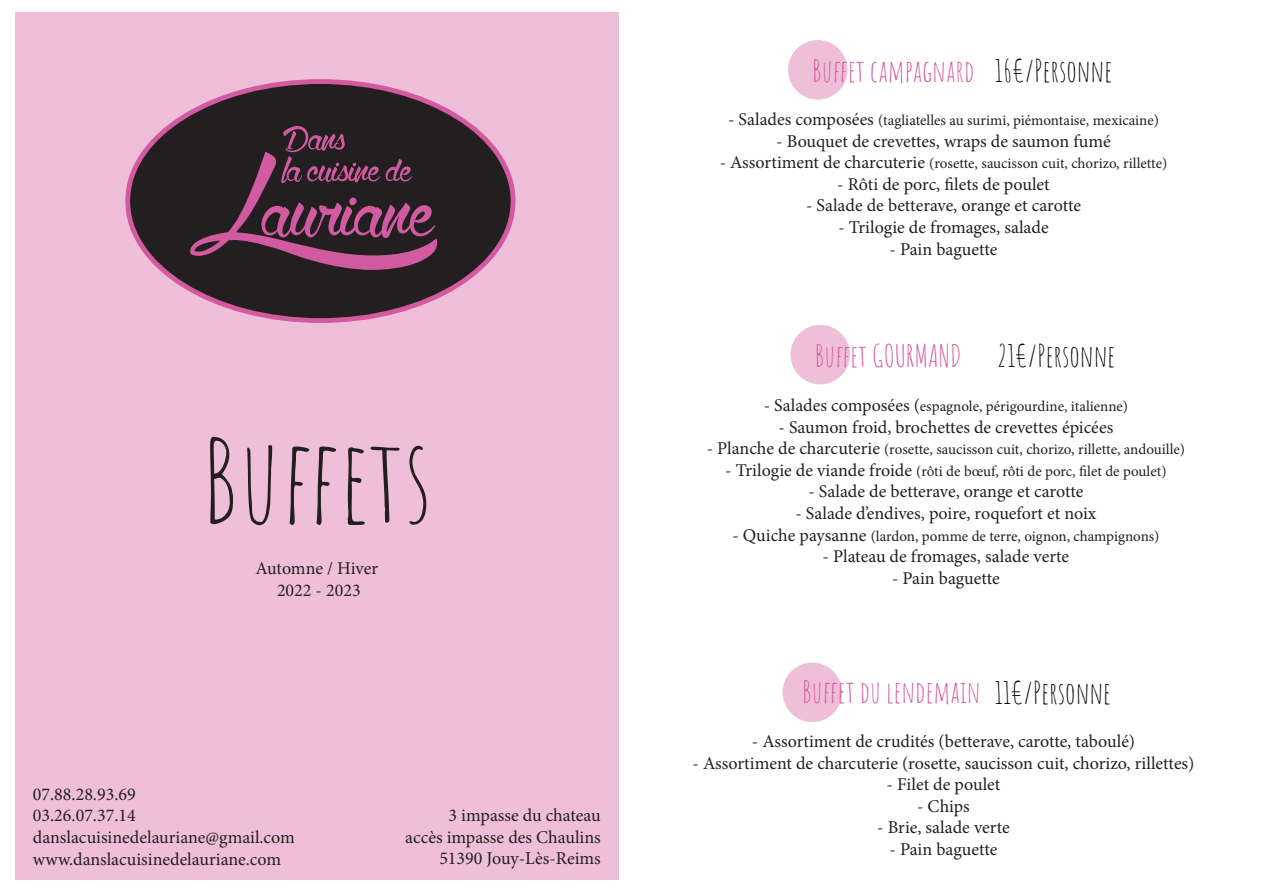
<style>
.page{position:relative;width:1263px;height:893px;background:#fff}
.page>*{position:absolute;margin:0;border:0;box-sizing:border-box;transform-origin:0 0}
.t1{font:115.5px "Amatic SC";color:#231f20}
.t2{font:30px "Amatic SC";color:#d5549a}
.t3{font:30px "Amatic SC";color:#000}
.t4{font:18px "Minion Pro";color:#231f20}
.t5{font:15px "Minion Pro";color:#231f20}
.s1{font-size:18px}
</style>
<div class="page">
<div style="left:15px;top:13px;width:604px;height:867px;background:#efbed8"></div>
<div style="left:128px;top:82px;width:385px;height:239px;background:#231f20;border-radius:50%"></div>
<svg style="left:190px;top:126px;width:247px;height:144px"></svg>
<div style="left:788px;top:40px;width:59px;height:60px;background:#efbed8;border-radius:50%"></div>
<div style="left:790px;top:325px;width:60px;height:59px;background:#efbed8;border-radius:50%"></div>
<div style="left:782px;top:663px;width:60px;height:59px;background:#efbed8;border-radius:50%"></div>
<p class="t1" style="left:202px;top:397px;width:232px">Buffets</p>
<p class="t4" style="left:256px;top:556px;width:124px">Automne / Hiver</p>
<p class="t4" style="left:277px;top:578px;width:85px">2022 - 2023</p>
<p class="t4" style="left:33px;top:782px;width:104px">07.88.28.93.69</p>
<p class="t4" style="left:33px;top:803px;width:104px">03.26.07.37.14</p>
<p class="t4" style="left:33px;top:825px;width:263px">danslacuisinedelauriane@gmail.com</p>
<p class="t4" style="left:33px;top:847px;width:250px">www.danslacuisinedelauriane.com</p>
<p class="t4" style="left:448px;top:803px;width:154px">3 impasse du chateau</p>
<p class="t4" style="left:405px;top:825px;width:197px">accès impasse des Chaulins</p>
<p class="t4" style="left:439px;top:846px;width:163px">51390 Jouy-Lès-Reims</p>
<p class="t3" style="left:995px;top:50px;width:119px">16€/Personne</p>
<p class="t2" style="left:812px;top:50px;width:164px">Buffet campagnard</p>
<p class="t5" style="left:728px;top:110px;width:432px"><span class="s1">- Salades composées</span> (tagliatelles au surimi, piémontaise, mexicaine)</p>
<p class="t4" style="left:776px;top:129px;width:336px">- Bouquet de crevettes, wraps de saumon fumé</p>
<p class="t5" style="left:720px;top:153px;width:449px"><span class="s1">- Assortiment de charcuterie</span> (rosette, saucisson cuit, chorizo, rillette)</p>
<p class="t4" style="left:837px;top:172px;width:214px">- Rôti de porc, filets de poulet</p>
<p class="t4" style="left:806px;top:194px;width:276px">- Salade de betterave, orange et carotte</p>
<p class="t4" style="left:838px;top:215px;width:212px">- Trilogie de fromages, salade</p>
<p class="t4" style="left:890px;top:237px;width:109px">- Pain baguette</p>
<p class="t2" style="left:815px;top:334px;width:148px">Buffet GOURMAND</p>
<p class="t5" style="left:764px;top:396px;width:366px"><span class="s1">- Salades composées (</span>espagnole, périgourdine, italienne)</p>
<p class="t4" style="left:778px;top:415px;width:336px">- Saumon froid, brochettes de crevettes épicées</p>
<p class="t5" style="left:707px;top:439px;width:480px"><span class="s1">- Planche de charcuterie</span> (rosette, saucisson cuit, chorizo, rillette, andouille)</p>
<p class="t5" style="left:725px;top:461px;width:443px"><span class="s1">- Trilogie de viande froide</span> (rôti de bœuf, rôti de porc, filet de poulet)</p>
<p class="t4" style="left:808px;top:479px;width:276px">- Salade de betterave, orange et carotte</p>
<p class="t4" style="left:795px;top:501px;width:303px">- Salade d’endives, poire, roquefort et noix</p>
<p class="t5" style="left:732px;top:526px;width:429px"><span class="s1">- Quiche paysanne</span> (lardon, pomme de terre, oignon, champignons)</p>
<p class="t4" style="left:822px;top:544px;width:248px">- Plateau de fromages, salade verte</p>
<p class="t4" style="left:892px;top:566px;width:109px">- Pain baguette</p>
<p class="t3" style="left:997px;top:334px;width:120px">21€/Personne</p>
<p class="t2" style="left:802px;top:670px;width:180px">Buffet du lendemain</p>
<p class="t4" style="left:752px;top:729px;width:385px">- Assortiment de crudités (betterave, carotte, taboulé)</p>
<p class="t4" style="left:692px;top:751px;width:503px">- Assortiment de charcuterie (rosette, saucisson cuit, chorizo, rillettes)</p>
<p class="t4" style="left:886px;top:772px;width:115px">- Filet de poulet</p>
<p class="t4" style="left:917px;top:794px;width:54px">- Chips</p>
<p class="t4" style="left:877px;top:816px;width:134px">- Brie, salade verte</p>
<p class="t4" style="left:890px;top:837px;width:109px">- Pain baguette</p>
<p class="t3" style="left:995px;top:672px;width:118px">11€/Personne</p>
</div>
